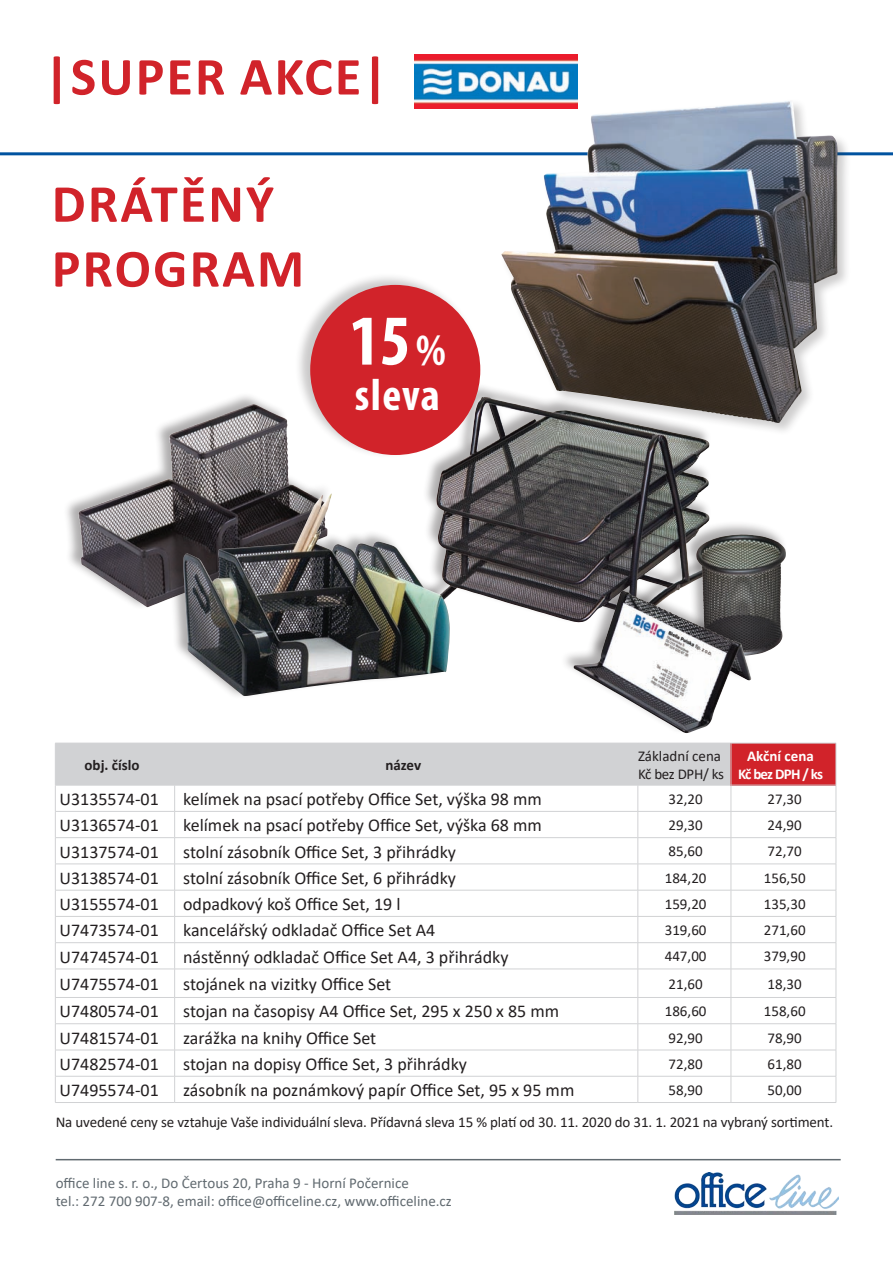
<style>
.page{position:relative;width:893px;height:1263px;background:#fff}
.page>*{position:absolute;margin:0;border:0;box-sizing:border-box;transform-origin:0 0}
.t1{font:700 condensed 72px "Myriad Pro";color:#fff}
.t2{font:700 54px/64.8px "Calibri";letter-spacing:.04em;color:#d1232a}
.t3{font:700 condensed 45px "Myriad Pro";letter-spacing:.025em;color:#fff}
.t4{font:18px "Calibri";color:#231f20}
.t5{font:15px/18px "Calibri";letter-spacing:-.01em;color:#231f20}
.t6{font:15px "Calibri";color:#616a70}
.t7{font:700 15px "Calibri";color:#231f20}
.t8{font:700 15px "Calibri";letter-spacing:-.055em;color:#fff}
.t9{font:700 15px "Calibri";color:#fff}
.s1{font-size:45px}
</style>
<div class="page">
<img style="left:434px;top:397px;width:276px;height:222px">
<div style="left:63px;top:392px;width:266px;height:218px;background:#231f20;opacity:.37"></div>
<img style="left:78px;top:404px;width:250px;height:203px">
<div style="left:168px;top:482px;width:282px;height:217px;background:#231f20;opacity:.37"></div>
<img style="left:183px;top:493px;width:267px;height:204px">
<hr style="left:0;top:152px;width:893px;height:3px;background:#0153a0">
<img style="left:414px;top:54px;width:164px;height:55px">
<img style="left:675px;top:1172px;width:163px;height:42px">
<hr style="left:56px;top:1159px;width:785px;height:1px;background:#616a70">
<div style="left:731px;top:743px;width:105px;height:42px;background:#d1232a"></div>
<hr style="left:731px;top:743px;width:105px;height:1px;background:#d1d2d4">
<hr style="left:836px;top:743px;width:1px;height:42px;background:#d1d2d4">
<hr style="left:731px;top:785px;width:105px;height:1px;background:#d1d2d4">
<hr style="left:731px;top:811px;width:105px;height:1px;background:#d1d2d4">
<hr style="left:731px;top:837px;width:105px;height:1px;background:#d1d2d4">
<hr style="left:731px;top:864px;width:105px;height:1px;background:#d1d2d4">
<hr style="left:731px;top:890px;width:105px;height:1px;background:#d1d2d4">
<hr style="left:731px;top:916px;width:105px;height:1px;background:#d1d2d4">
<hr style="left:731px;top:942px;width:105px;height:1px;background:#d1d2d4">
<hr style="left:731px;top:969px;width:105px;height:1px;background:#d1d2d4">
<hr style="left:731px;top:997px;width:105px;height:1px;background:#d1d2d4">
<hr style="left:731px;top:1023px;width:105px;height:1px;background:#d1d2d4">
<hr style="left:731px;top:1050px;width:105px;height:1px;background:#d1d2d4">
<hr style="left:731px;top:1076px;width:105px;height:1px;background:#d1d2d4">
<svg style="left:55px;top:743px;width:677px;height:359px"></svg>
<svg style="left:836px;top:785px;width:1px;height:317px"></svg>
<hr style="left:55px;top:1102px;width:120px;height:1px;background:#d1d2d4">
<hr style="left:175px;top:1102px;width:463px;height:1px;background:#d1d2d4">
<hr style="left:638px;top:1102px;width:93px;height:1px;background:#d1d2d4">
<hr style="left:731px;top:1102px;width:105px;height:1px;background:#d1d2d4">
<div style="left:500px;top:98px;width:352px;height:339px;background:#231f20;opacity:.22"></div>
<img style="left:501px;top:101px;width:291px;height:322px">
<div style="left:683px;top:521px;width:105px;height:136px;background:#231f20;opacity:.37"></div>
<img style="left:696px;top:535px;width:87px;height:121px">
<div style="left:561px;top:577px;width:192px;height:157px;background:#231f20;opacity:.37"></div>
<img style="left:573px;top:591px;width:178px;height:142px">
<div style="left:295px;top:272px;width:186px;height:187px;background:#231f20;opacity:.24"></div>
<div style="left:310px;top:285px;width:170px;height:170px;background:#d1232a;border-radius:50%"></div>
<p class="t2" style="left:44px;top:43px;width:345px">|SUPER AKCE|</p>
<p class="t2" style="left:52px;top:171px;width:254px">DRÁTĚNÝ<br>PROGRAM</p>
<p class="t1" style="left:349px;top:296px;width:98px">15 <span class="s1">%</span></p>
<p class="t3" style="left:355px;top:366px;width:86px">sleva</p>
<p class="t7" style="left:85px;top:754px;width:57px">obj. číslo</p>
<p class="t7" style="left:385px;top:754px;width:37px">název</p>
<p class="t5" style="left:638px;top:746px;width:87px">Základní cena<br>Kč bez DPH/ ks</p>
<p class="t9" style="left:747px;top:745px;width:68px">Akční cena</p>
<p class="t8" style="left:738px;top:763px;width:87px">Kč bez DPH / ks</p>
<p class="t4" style="left:60px;top:786px;width:101px">U3135574-01</p>
<p class="t4" style="left:183px;top:786px;width:360px">kelímek na psací potřeby Office Set, výška 98 mm</p>
<p class="t5" style="left:669px;top:789px;width:36px">32,20</p>
<p class="t5" style="left:768px;top:789px;width:36px">27,30</p>
<p class="t4" style="left:60px;top:813px;width:101px">U3136574-01</p>
<p class="t4" style="left:183px;top:813px;width:360px">kelímek na psací potřeby Office Set, výška 68 mm</p>
<p class="t5" style="left:669px;top:816px;width:36px">29,30</p>
<p class="t5" style="left:768px;top:816px;width:36px">24,90</p>
<p class="t4" style="left:60px;top:839px;width:101px">U3137574-01</p>
<p class="t4" style="left:183px;top:839px;width:274px">stolní zásobník Office Set, 3 přihrádky</p>
<p class="t5" style="left:669px;top:842px;width:36px">85,60</p>
<p class="t5" style="left:768px;top:842px;width:36px">72,70</p>
<p class="t4" style="left:60px;top:865px;width:101px">U3138574-01</p>
<p class="t4" style="left:183px;top:865px;width:274px">stolní zásobník Office Set, 6 přihrádky</p>
<p class="t5" style="left:665px;top:868px;width:43px">184,20</p>
<p class="t5" style="left:764px;top:868px;width:43px">156,50</p>
<p class="t4" style="left:60px;top:891px;width:101px">U3155574-01</p>
<p class="t4" style="left:183px;top:891px;width:219px">odpadkový koš Office Set, 19 l</p>
<p class="t5" style="left:665px;top:894px;width:43px">159,20</p>
<p class="t5" style="left:764px;top:894px;width:43px">135,30</p>
<p class="t4" style="left:60px;top:918px;width:101px">U7473574-01</p>
<p class="t4" style="left:183px;top:918px;width:254px">kancelářský odkladač Office Set A4</p>
<p class="t5" style="left:665px;top:921px;width:43px">319,60</p>
<p class="t5" style="left:764px;top:921px;width:43px">271,60</p>
<p class="t4" style="left:60px;top:944px;width:101px">U7474574-01</p>
<p class="t4" style="left:183px;top:944px;width:327px">nástěnný odkladač Office Set A4, 3 přihrádky</p>
<p class="t5" style="left:665px;top:947px;width:43px">447,00</p>
<p class="t5" style="left:764px;top:947px;width:43px">379,90</p>
<p class="t4" style="left:60px;top:971px;width:101px">U7475574-01</p>
<p class="t4" style="left:183px;top:971px;width:210px">stojánek na vizitky Office Set</p>
<p class="t5" style="left:669px;top:974px;width:36px">21,60</p>
<p class="t5" style="left:768px;top:974px;width:36px">18,30</p>
<p class="t4" style="left:60px;top:999px;width:101px">U7480574-01</p>
<p class="t4" style="left:183px;top:999px;width:378px">stojan na časopisy A4 Office Set, 295 x 250 x 85 mm</p>
<p class="t5" style="left:665px;top:1002px;width:43px">186,60</p>
<p class="t5" style="left:764px;top:1002px;width:43px">158,60</p>
<p class="t4" style="left:60px;top:1025px;width:101px">U7481574-01</p>
<p class="t4" style="left:183px;top:1025px;width:195px">zarážka na knihy Office Set</p>
<p class="t5" style="left:669px;top:1028px;width:36px">92,90</p>
<p class="t5" style="left:768px;top:1028px;width:36px">78,90</p>
<p class="t4" style="left:60px;top:1051px;width:101px">U7482574-01</p>
<p class="t4" style="left:183px;top:1051px;width:285px">stojan na dopisy Office Set, 3 přihrádky</p>
<p class="t5" style="left:669px;top:1054px;width:36px">72,80</p>
<p class="t5" style="left:768px;top:1054px;width:36px">61,80</p>
<p class="t4" style="left:60px;top:1078px;width:101px">U7495574-01</p>
<p class="t4" style="left:183px;top:1078px;width:393px">zásobník na poznámkový papír Office Set, 95 x 95 mm</p>
<p class="t5" style="left:669px;top:1081px;width:36px">58,90</p>
<p class="t5" style="left:768px;top:1081px;width:36px">50,00</p>
<p class="t5" style="left:56px;top:1112px;width:779px">Na uvedené ceny se vztahuje Vaše individuální sleva. Přídavná sleva 15 % platí od 30. 11. 2020 do 31. 1. 2021 na vybraný sortiment.</p>
<p class="t6" style="left:56px;top:1172px;width:355px">office line s. r. o., Do Čertous 20, Praha 9 - Horní Počernice</p>
<p class="t6" style="left:56px;top:1190px;width:398px">tel.: 272 700 907-8, email: office@officeline.cz, www.officeline.cz</p>
</div>
